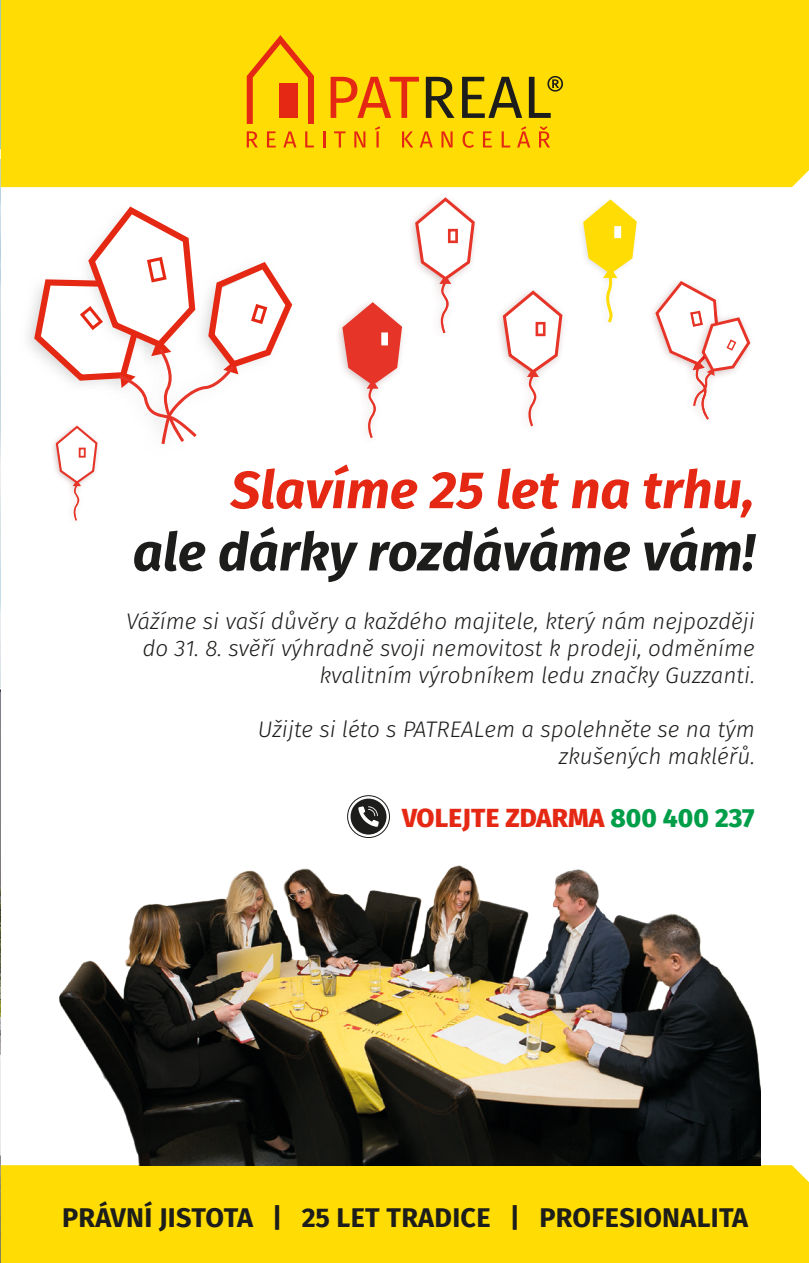
<style>
.page{position:relative;width:809px;height:1263px;background:#fff}
.page>*{position:absolute;margin:0;border:0;box-sizing:border-box;transform-origin:0 0}
.t1{font:italic 700 52.5px "Fira Sans";color:#1d1d1b}
.t2{font:italic 700 52.5px "Fira Sans";color:#e52813}
.t3{font:700 27px "Fira Sans";letter-spacing:.01em;color:#1d1d1b}
.t4{font:800 26.1px "Fira Sans";color:#e52813}
.t5{font:italic 300 22.5px/27px "Fira Sans";color:#1d1d1b;text-align:right}
.s1{color:#009e49}
</style>
<div class="page">
<svg style="left:0;top:0;width:1px;height:149px"></svg>
<img style="left:0;top:159px;width:1px;height:1104px">
<svg style="left:0;top:1054px;width:1px;height:101px"></svg>
<svg style="left:583px;top:199px;width:53px;height:124px"></svg>
<svg style="left:655px;top:281px;width:95px;height:139px"></svg>
<svg style="left:415px;top:197px;width:60px;height:136px"></svg>
<div style="left:1px;top:1165px;width:808px;height:98px;background:#ffdd04"></div>
<img style="left:499px;top:313px;width:65px;height:114px">
<svg style="left:503px;top:290px;width:59px;height:136px"></svg>
<svg style="left:342px;top:302px;width:60px;height:136px"></svg>
<div style="left:347px;top:795px;width:43px;height:43px;border:1px solid #1d1d1b;border-radius:50%"></div>
<div style="left:350px;top:799px;width:36px;height:35px;background:#1d1d1b;border-radius:50%"></div>
<svg style="left:358px;top:806px;width:21px;height:21px"></svg>
<img style="left:59px;top:865px;width:701px;height:300px">
<div style="left:1px;top:0;width:808px;height:187px;background:#ffdd04"></div>
<svg style="left:330px;top:77px;width:89px;height:41px"></svg>
<svg style="left:247px;top:35px;width:67px;height:89px"></svg>
<svg style="left:247px;top:131px;width:11px;height:16px"></svg>
<svg style="left:267px;top:131px;width:9px;height:16px"></svg>
<svg style="left:283px;top:131px;width:13px;height:16px"></svg>
<svg style="left:305px;top:131px;width:9px;height:16px"></svg>
<svg style="left:323px;top:131px;width:2px;height:16px"></svg>
<svg style="left:334px;top:131px;width:11px;height:16px"></svg>
<svg style="left:354px;top:131px;width:11px;height:16px"></svg>
<svg style="left:375px;top:126px;width:5px;height:21px"></svg>
<svg style="left:402px;top:131px;width:11px;height:16px"></svg>
<svg style="left:419px;top:131px;width:14px;height:16px"></svg>
<svg style="left:441px;top:131px;width:11px;height:16px"></svg>
<svg style="left:462px;top:131px;width:12px;height:17px"></svg>
<svg style="left:483px;top:131px;width:9px;height:16px"></svg>
<svg style="left:501px;top:131px;width:9px;height:16px"></svg>
<svg style="left:517px;top:126px;width:13px;height:21px"></svg>
<svg style="left:539px;top:126px;width:11px;height:21px"></svg>
<svg style="left:426px;top:77px;width:28px;height:41px"></svg>
<svg style="left:462px;top:77px;width:60px;height:41px"></svg>
<svg style="left:529px;top:76px;width:34px;height:42px"></svg>
<svg style="left:34px;top:207px;width:258px;height:314px"></svg>
<h1 class="t2" style="left:231px;top:453px;width:525px">Slavíme 25 let na trhu,</h1>
<h1 class="t1" style="left:133px;top:515px;width:623px">ale dárky rozdáváme vám!</h1>
<p class="t5" style="left:126px;top:607px;width:630px">Vážíme si vaší důvěry a každého majitele, který nám nejpozději do 31. 8. svěří výhradně svoji nemovitost k prodeji, odměníme kvalitním výrobníkem ledu značky Guzzanti.</p>
<p class="t5" style="left:258px;top:715px;width:498px">Užijte si léto s PATREALem a spolehněte se na tým zkušených makléřů.</p>
<p class="t4" style="left:402px;top:800px;width:354px">VOLEJTE ZDARMA <span class="s1">800 400 237</span></p>
<p class="t3" style="left:62px;top:1198px;width:687px">PRÁVNÍ JISTOTA | 25 LET TRADICE | PROFESIONALITA</p>
</div>
